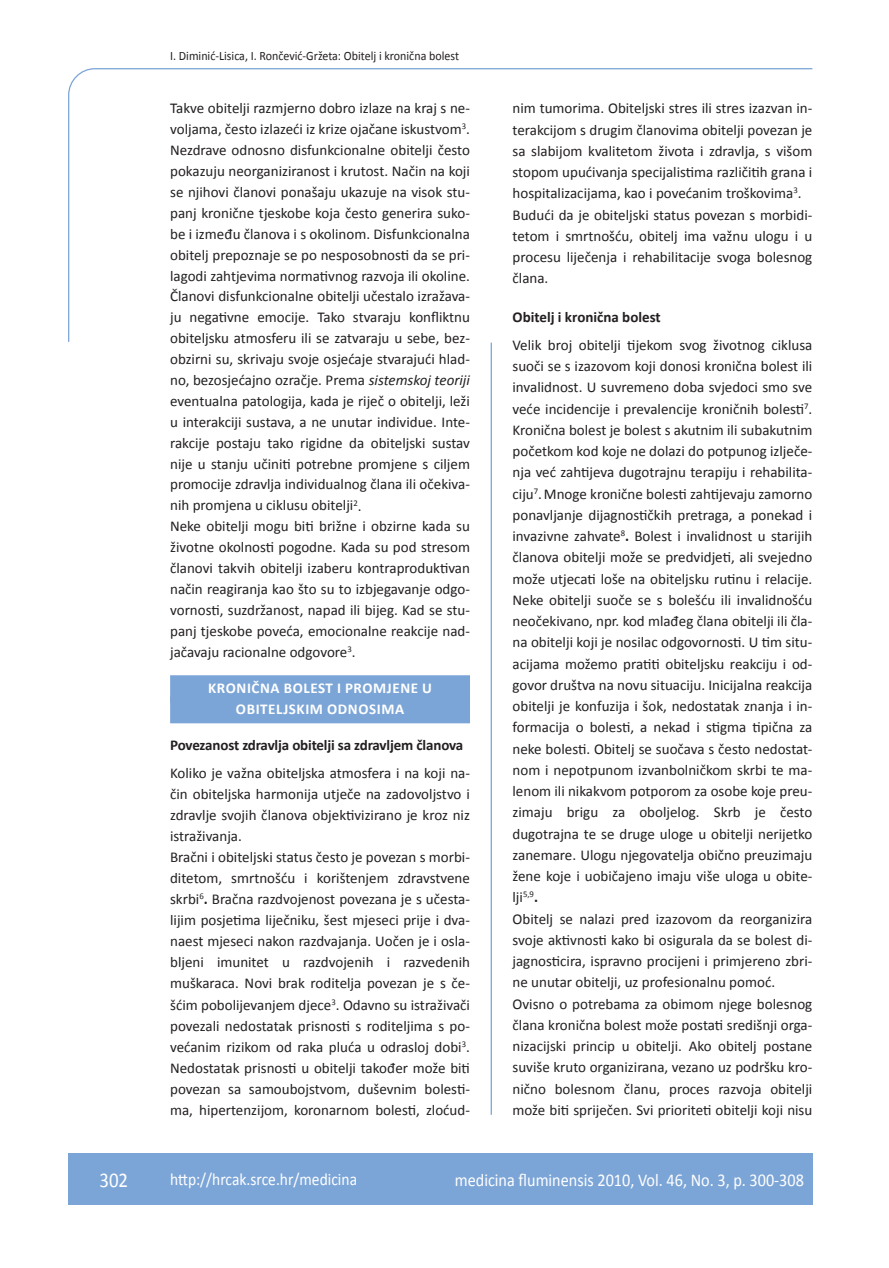
<style>
.page{position:relative;width:889px;height:1268px;background:#fff}
.page>*{position:absolute;margin:0;border:0;box-sizing:border-box;transform-origin:0 0}
.t1{font:21px "Calibri";color:#fff;scale:.9 1}
.t2{font:18px "Calibri";color:#fff;scale:.9 1}
.t3{font:17.25px "Calibri";color:#fff;scale:.9 1}
.t4{font:15px/21.3px "Calibri";color:#231f20}
.t5{font:700 15px "Calibri";letter-spacing:-.01em;color:#231f20}
.t6{font:700 15px/21px "Calibri";letter-spacing:.04em;color:#fff;text-align:center}
.t7{font:12.75px "Calibri";color:#231f20;scale:.94 1}
.s1{font-style:italic}
.s2{font-weight:700}
</style>
<div class="page">
<svg style="left:68px;top:68px;width:745px;height:274px"></svg>
<hr style="left:490px;top:342px;width:2px;height:772px;background:#7ca5d7">
<div style="left:68px;top:1152px;width:744px;height:51px;background:#7ca5d7"></div>
<div style="left:170px;top:675px;width:300px;height:27px;background:#7ca5d7"></div>
<div style="left:170px;top:696px;width:300px;height:27px;background:#7ca5d7"></div>
<p class="t7" style="left:170px;top:47px;width:309px">I. Diminić-Lisica, I. Rončević-Gržeta: Obitelj i kronična bolest</p>
<p class="t4" style="left:170px;top:97px;width:301px;line-height:20.9px">Takve obitelji razmjerno dobro izlaze na kraj s ne&shy;voljama, često izlazeći iz krize ojačane iskustvom<sup>3</sup>.<br>Nezdrave odnosno disfunkcionalne obitelji često pokazuju neorganiziranost i krutost. Način na koji se njihovi članovi ponašaju ukazuje na visok stu&shy;panj kronične tjeskobe koja često generira suko&shy;be i između članova i s okolinom. Disfunkcionalna obitelj prepoznaje se po nesposobnosti da se pri&shy;lagodi zahtjevima normativnog razvoja ili okoline.<br>Članovi disfunkcionalne obitelji učestalo izražava&shy;ju negativne emocije. Tako stvaraju konfliktnu obiteljsku atmosferu ili se zatvaraju u sebe, bez&shy;obzirni su, skrivaju svoje osjećaje stvarajući hlad&shy;no, bezosjećajno ozračje. Prema <span class="s1">sistemskoj teoriji </span>eventualna patologija, kada je riječ o obitelji, leži u interakciji sustava, a ne unutar individue. Inte&shy;rakcije postaju tako rigidne da obiteljski sustav nije u stanju učiniti potrebne promjene s ciljem promocije zdravlja individualnog člana ili očekiva&shy;nih promjena u ciklusu obitelji<sup>2</sup>.<br>Neke obitelji mogu biti brižne i obzirne kada su životne okolnosti pogodne. Kada su pod stresom članovi takvih obitelji izaberu kontraproduktivan način reagiranja kao što su to izbjegavanje odgo&shy;vornosti, suzdržanost, napad ili bijeg. Kad se stu&shy;panj tjeskobe poveća, emocionalne reakcije nad&shy;jačavaju racionalne odgovore<sup>3</sup>.</p>
<p class="t6" style="left:208px;top:676px;width:223px">Kronična bolest i promjene u obiteljski m odnosi ma</p>
<p class="t5" style="left:170px;top:735px;width:295px">Povezanost zdravlja obitelji sa zdravljem članova</p>
<p class="t4" style="left:170px;top:761px;width:301px">Koliko je važna obiteljska atmosfera i na koji na&shy;čin obiteljska harmonija utječe na zadovoljstvo i zdravlje svojih članova objektivizirano je kroz niz istraživanja.<br>Bračni i obiteljski status često je povezan s morbi&shy;ditetom, smrtnošću i korištenjem zdravstvene skrbi<sup>6</sup><span class="s2">.</span> Bračna razdvojenost povezana je s učesta&shy;lijim posjetima liječniku, šest mjeseci prije i dva&shy;naest mjeseci nakon razdvajanja. Uočen je i osla&shy;bljeni imunitet u razdvojenih i razvedenih muškaraca. Novi brak roditelja povezan je s če&shy;šćim pobolijevanjem djece<sup>3</sup>. Odavno su istraživači povezali nedostatak prisnosti s roditeljima s po&shy;većanim rizikom od raka pluća u odrasloj dobi<sup>3</sup>.<br>Nedostatak prisnosti u obitelji također može biti povezan sa samoubojstvom, duševnim bolesti&shy;ma, hipertenzijom, koronarnom bolesti, zloćud-</p>
<p class="t4" style="left:512px;top:97px;width:301px">nim tumorima. Obiteljski stres ili stres izazvan in&shy;terakcijom s drugim članovima obitelji povezan je sa slabijom kvalitetom života i zdravlja, s višom stopom upućivanja specijalistima različitih grana i hospitalizacijama, kao i povećanim troškovima<sup>3</sup>.<br>Budući da je obiteljski status povezan s morbidi&shy;tetom i smrtnošću, obitelj ima važnu ulogu i u procesu liječenja i rehabilitacije svoga bolesnog člana.</p>
<p class="t5" style="left:512px;top:307px;width:150px">Obitelj i kronična bolest</p>
<p class="t4" style="left:512px;top:333px;width:301px">Velik broj obitelji tijekom svog životnog ciklusa suoči se s izazovom koji donosi kronična bolest ili invalidnost. U suvremeno doba svjedoci smo sve veće incidencije i prevalencije kroničnih bolesti<sup>7</sup>.<br>Kronična bolest je bolest s akutnim ili subakutnim početkom kod koje ne dolazi do potpunog izlječe&shy;nja već zahtijeva dugotrajnu terapiju i rehabilita&shy;ciju<sup>7</sup>.Mnoge kronične bolesti zahtijevaju zamorno ponavljanje dijagnostičkih pretraga, a ponekad i invazivne zahvate<sup>8</sup><span class="s2">.</span> Bolest i invalidnost u starijih članova obitelji može se predvidjeti, ali svejedno može utjecati loše na obiteljsku rutinu i relacije.<br>Neke obitelji suoče se s bolešću ili invalidnošću neočekivano, npr. kod mlađeg člana obitelji ili čla&shy;na obitelji koji je nosilac odgovornosti. U tim situ&shy;acijama možemo pratiti obiteljsku reakciju i od&shy;govor društva na novu situaciju. Inicijalna reakcija obitelji je konfuzija i šok, nedostatak znanja i in&shy;formacija o bolesti, a nekad i stigma tipična za neke bolesti. Obitelj se suočava s često nedostat&shy;nom i nepotpunom izvanbolničkom skrbi te ma&shy;lenom ili nikakvom potporom za osobe koje preu&shy;zimaju brigu za oboljelog. Skrb je često dugotrajna te se druge uloge u obitelji nerijetko zanemare. Ulogu njegovatelja obično preuzimaju žene koje i uobičajeno imaju više uloga u obite&shy;lji<sup>5,9</sup><span class="s2">.<br></span>Obitelj se nalazi pred izazovom da reorganizira svoje aktivnosti kako bi osigurala da se bolest di&shy;jagnosticira, ispravno procijeni i primjereno zbri&shy;ne unutar obitelji, uz profesionalnu pomoć.<br>Ovisno o potrebama za obimom njege bolesnog člana kronična bolest može postati središnji orga&shy;nizacijski princip u obitelji. Ako obitelj postane suviše kruto organizirana, vezano uz podršku kro&shy;nično bolesnom članu, proces razvoja obitelji može biti spriječen. Svi prioriteti obitelji koji nisu</p>
<h1 class="t1" style="left:99px;top:1166px;width:33px">302</h1>
<p class="t3" style="left:170px;top:1167px;width:209px">http://hrcak.srce.hr/medicina</p>
<p class="t2" style="left:455px;top:1168px;width:389px">medicina fluminensis 2010, Vol. 46, No. 3, p. 300-308</p>
</div>
